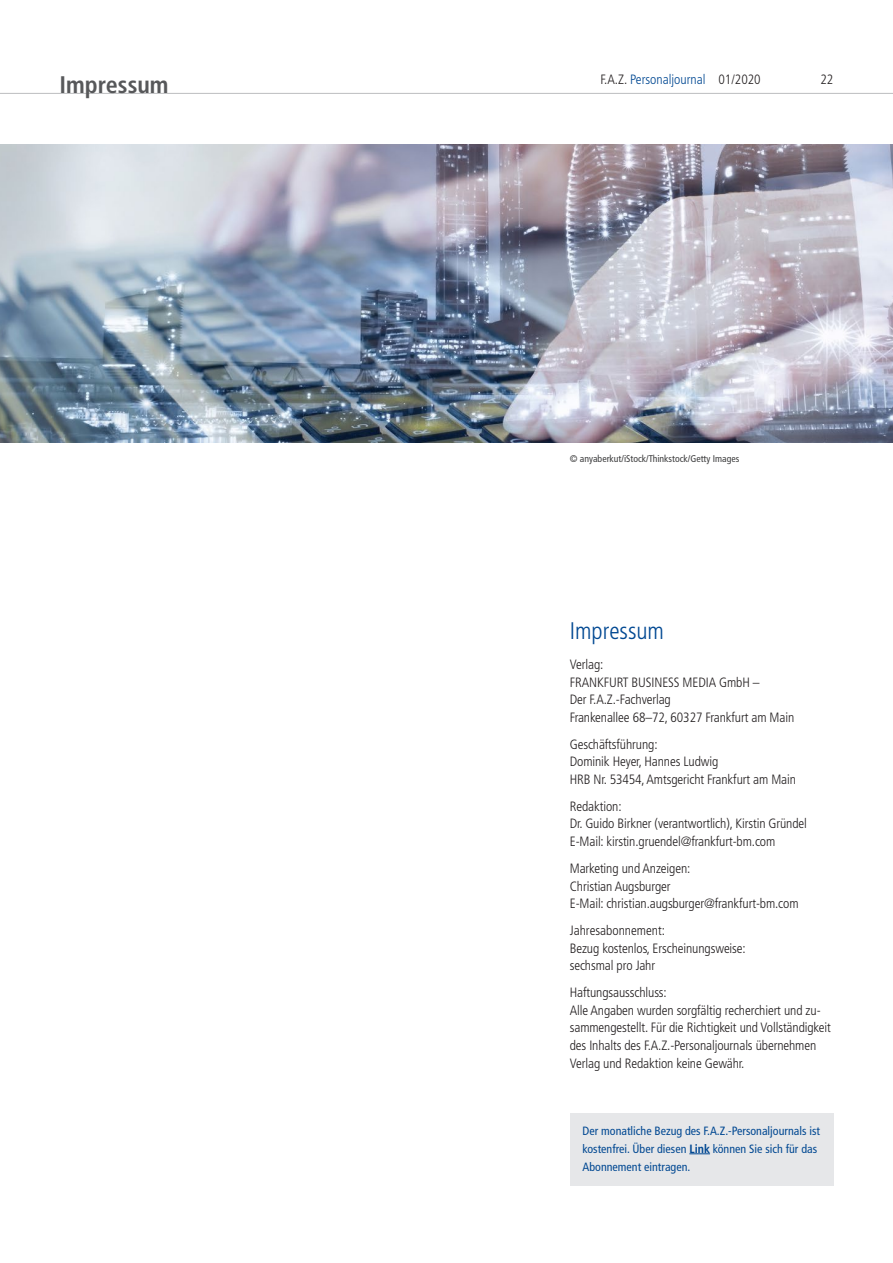
<style>
.page{position:relative;width:893px;height:1263px;background:#fff}
.page>*{position:absolute;margin:0;border:0;box-sizing:border-box;transform-origin:0 0}
.t1{font:300 condensed 24px "Frutiger LT Std";color:#014892}
.t2{font:700 condensed 24px "Frutiger LT Std";color:#57585a}
.t3{font:300 condensed 13.5px/17.9px "Frutiger LT Std";letter-spacing:-.01em;color:#231f20}
.t4{font:300 condensed 13.5px "Frutiger LT Std";color:#014892}
.t5{font:condensed 12px/18px "Frutiger LT Std";color:#014892}
.t6{font:condensed 9.75px "Frutiger LT Std";color:#3e3e3f}
.s1{color:#231f20}
.s2{font-weight:700}
</style>
<div class="page">
<img style="left:0;top:145px;width:893px;height:297px">
<div style="left:570px;top:1113px;width:263px;height:72px;background:#e6e7e9"></div>
<svg style="left:689px;top:1153px;width:21px;height:1px"></svg>
<hr style="left:0;top:93px;width:893px;height:1px;background:#bcbdc0">
<h1 class="t2" style="left:60px;top:70px;width:111px">Impressum</h1>
<p class="t4" style="left:600px;top:72px;width:162px"><span class="s1">F.A.Z.</span> Personaljournal <span class="s1">01/2020</span></p>
<p class="t3" style="left:820px;top:70px;width:14px">22</p>
<p class="t6" style="left:570px;top:453px;width:171px">© anyaberkut/iStock/Thinkstock/Getty Images</p>
<h1 class="t1" style="left:570px;top:617px;width:96px">Impressum</h1>
<p class="t3" style="left:570px;top:655px;width:226px">Verlag:<br>FRANKFURT BUSINESS MEDIA GmbH –<br>Der F.A.Z.-Fachverlag<br>Frankenallee 68–72, 60327 Frankfurt am Main</p>
<p class="t3" style="left:570px;top:735px;width:228px">Geschäftsführung:<br>Dominik Heyer, Hannes Ludwig<br>HRB Nr. 53454, Amtsgericht Frankfurt am Main</p>
<p class="t3" style="left:570px;top:797px;width:239px">Redaktion:<br>Dr. Guido Birkner (verantwortlich), Kirstin Gründel<br>E-Mail: kirstin.gruendel@frankfurt-bm.com</p>
<p class="t3" style="left:570px;top:859px;width:230px">Marketing und Anzeigen:<br>Christian Augsburger<br>E-Mail: christian.augsburger@frankfurt-bm.com</p>
<p class="t3" style="left:570px;top:921px;width:177px">Jahresabonnement:<br>Bezug kostenlos, Erscheinungsweise: sechsmal pro Jahr</p>
<p class="t3" style="left:570px;top:983px;width:262px">Haftungsausschluss:<br>Alle Angaben wurden sorgfältig recherchiert und zu&shy;sammengestellt. Für die Richtigkeit und Vollständigkeit des Inhalts des F.A.Z.-Personaljournals übernehmen Verlag und Redaktion keine Gewähr.</p>
<p class="t5" style="left:583px;top:1121px;width:239px">Der monatliche Bezug des F.A.Z.-Personaljournals ist kostenfrei. Über diesen <span class="s2">Link</span> können Sie sich für das<br>Abonnement eintragen.</p>
</div>
